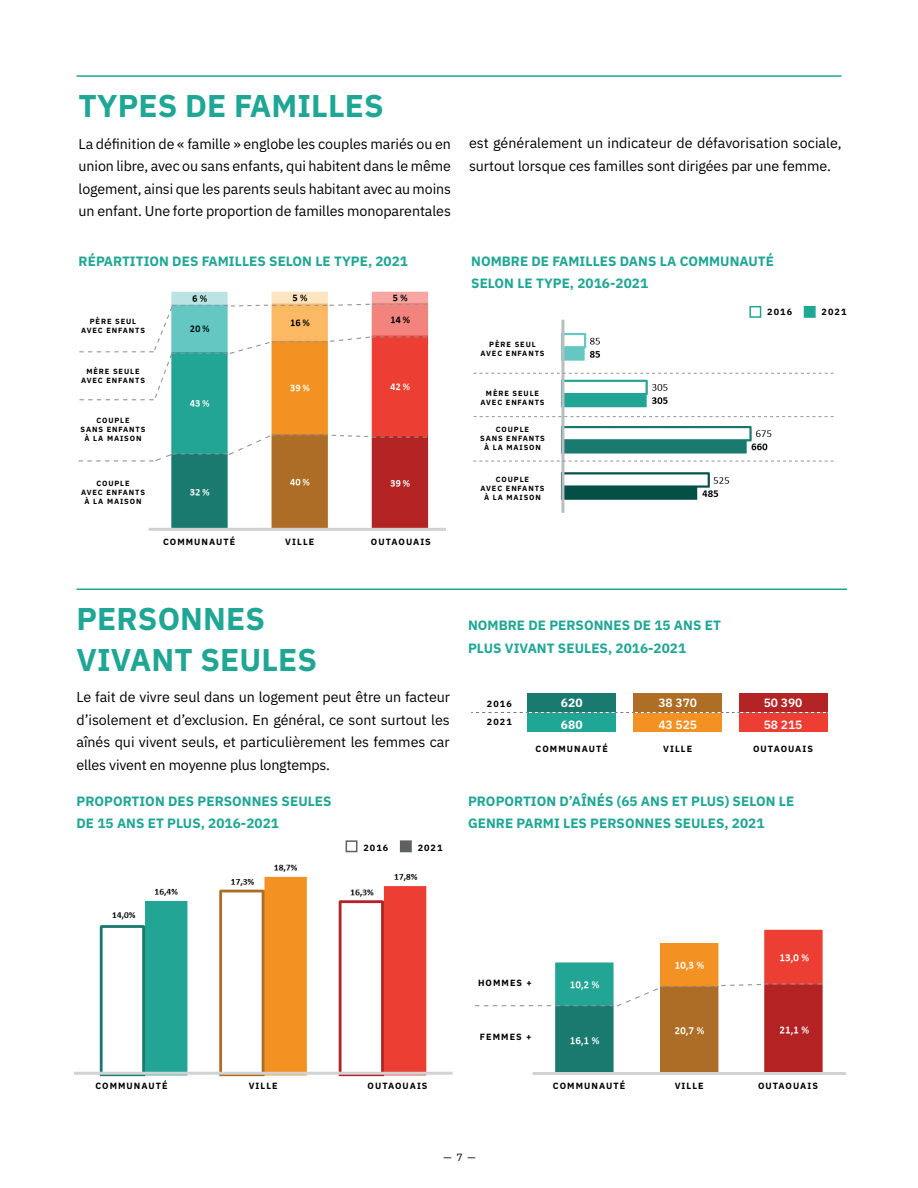
<style>
.page{position:relative;width:918px;height:1188px;background:#fff}
.page>*{position:absolute;margin:0;border:0;box-sizing:border-box;transform-origin:0 0}
.t1{font:700 31.5px/40.5px "IBM Plex Sans";letter-spacing:.005em;color:#20a695}
.t2{font:14.25px/22.5px "IBM Plex Sans";letter-spacing:-.005em;color:#000001;text-align:justify}
.t3{font:700 13.5px/22.5px "IBM Plex Sans";letter-spacing:.005em;color:#20a695}
.t4{font:600 12px "IBM Plex Sans";color:#fff}
.t5{font:700 12px "IBM Plex Sans";color:#fff}
.t6{font:10.5px "IBM Plex Sans";color:#000001}
.t7{font:700 9px "IBM Plex Sans";letter-spacing:.12em;color:#000001}
.t8{font:700 7.5px/9px "IBM Plex Sans";letter-spacing:.12em;color:#000001;text-align:center}
</style>
<div class="page">
<div style="left:804px;top:306px;width:12px;height:12px;background:#20a695;border:2px solid #20a695"></div>
<div style="left:749px;top:306px;width:12px;height:12px;border:2px solid #20a695"></div>
<hr style="left:76px;top:589px;width:771px;height:1px;background:#20a695">
<hr style="left:76px;top:75px;width:766px;height:2px;background:#20a695">
<div style="left:527px;top:693px;width:89px;height:19px;background:#1a7a6f"></div>
<div style="left:633px;top:693px;width:89px;height:19px;background:#ae6e26"></div>
<div style="left:739px;top:693px;width:88px;height:19px;background:#b52425"></div>
<div style="left:527px;top:712px;width:89px;height:20px;background:#20a695"></div>
<div style="left:633px;top:712px;width:89px;height:20px;background:#f39122"></div>
<div style="left:739px;top:712px;width:88px;height:20px;background:#ee3e33"></div>
<svg style="left:471px;top:712px;width:356px;height:1px"></svg>
<img style="left:557px;top:324px;width:232px;height:189px">
<hr style="left:561px;top:320px;width:3px;height:193px;background:#bcbdc0">
<svg style="left:474px;top:373px;width:360px;height:1px"></svg>
<svg style="left:474px;top:416px;width:360px;height:1px"></svg>
<svg style="left:473px;top:461px;width:361px;height:1px"></svg>
<img style="left:81px;top:864px;width:363px;height:212px">
<hr style="left:74px;top:1072px;width:379px;height:3px;background:#d1d2d4">
<div style="left:400px;top:840px;width:12px;height:12px;background:#5d6162;border:2px solid #5d6162"></div>
<div style="left:346px;top:840px;width:11px;height:12px;border:2px solid #5d6162"></div>
<img style="left:532px;top:929px;width:291px;height:146px">
<hr style="left:533px;top:1072px;width:313px;height:3px;background:#d1d2d4">
<img style="left:148px;top:291px;width:281px;height:240px">
<hr style="left:149px;top:528px;width:297px;height:3px;background:#d1d2d4">
<svg style="left:79px;top:303px;width:348px;height:97px"></svg>
<svg style="left:79px;top:434px;width:348px;height:28px"></svg>
<svg style="left:475px;top:983px;width:347px;height:25px"></svg>
<h1 class="t1" style="left:79px;top:83px;width:307px">TYPES DE FAMILLES</h1>
<p class="t2" style="left:79px;top:131px;width:374px">La définition de « famille » englobe les couples mariés ou en union libre, avec ou sans enfants, qui habitent dans le même logement, ainsi que les parents seuls habitant avec au moins un enfant. Une forte proportion de familles monoparentales</p>
<p class="t2" style="left:469px;top:131px;width:374px">est généralement un indicateur de défavorisation sociale, surtout lorsque ces familles sont dirigées par une femme.</p>
<p class="t3" style="left:79px;top:248px;width:331px">RÉPARTITION DES FAMILLES SELON LE TYPE, 2021</p>
<p class="t8" style="left:81px;top:316px;width:65px">PÈRE SEUL<br>AVEC ENFANTS</p>
<p class="t8" style="left:81px;top:366px;width:65px">MÈRE SEULE<br>AVEC ENFANTS</p>
<p class="t8" style="left:81px;top:415px;width:66px">COUPLE<br>SANS ENFANTS<br>À LA MAISON</p>
<p class="t8" style="left:81px;top:478px;width:65px">COUPLE<br>AVEC ENFANTS<br>À LA MAISON</p>
<p class="t7" style="left:163px;top:534px;width:74px">COMMUNAUTÉ</p>
<p class="t7" style="left:285px;top:534px;width:31px">VILLE</p>
<p class="t7" style="left:371px;top:534px;width:61px">OUTAOUAIS</p>
<p class="t3" style="left:471px;top:248px;width:304px">NOMBRE DE FAMILLES DANS LA COMMUNAUTÉ<br>SELON LE TYPE, 2016-2021</p>
<p class="t8" style="left:481px;top:339px;width:65px">PÈRE SEUL<br>AVEC ENFANTS</p>
<p class="t8" style="left:481px;top:388px;width:65px">MÈRE SEULE<br>AVEC ENFANTS</p>
<p class="t8" style="left:480px;top:424px;width:66px">COUPLE<br>SANS ENFANTS<br>À LA MAISON</p>
<p class="t8" style="left:481px;top:474px;width:65px">COUPLE<br>AVEC ENFANTS<br>À LA MAISON</p>
<p class="t7" style="left:767px;top:305px;width:26px">2016</p>
<p class="t7" style="left:822px;top:305px;width:26px">2021</p>
<h1 class="t1" style="left:76px;top:596px;width:242px">PERSONNES<br>VIVANT SEULES</h1>
<p class="t2" style="left:76px;top:685px;width:375px">Le fait de vivre seul dans un logement peut être un facteur d’isolement et d’exclusion. En général, ce sont surtout les aînés qui vivent seuls, et particulièrement les femmes car elles vivent en moyenne plus longtemps.</p>
<p class="t3" style="left:76px;top:788px;width:257px">PROPORTION DES PERSONNES SEULES<br>DE 15 ANS ET PLUS, 2016-2021</p>
<p class="t7" style="left:363px;top:840px;width:26px">2016</p>
<p class="t7" style="left:418px;top:840px;width:26px">2021</p>
<p class="t3" style="left:468px;top:613px;width:254px">NOMBRE DE PERSONNES DE 15 ANS ET<br>PLUS VIVANT SEULES, 2016-2021</p>
<p class="t7" style="left:487px;top:696px;width:26px">2016</p>
<p class="t5" style="left:561px;top:693px;width:23px">620</p>
<p class="t4" style="left:658px;top:693px;width:40px">38 370</p>
<p class="t4" style="left:764px;top:693px;width:40px">50 390</p>
<p class="t7" style="left:487px;top:714px;width:26px">2021</p>
<p class="t5" style="left:561px;top:715px;width:23px">680</p>
<p class="t4" style="left:658px;top:715px;width:40px">43 525</p>
<p class="t4" style="left:764px;top:715px;width:40px">58 215</p>
<p class="t7" style="left:536px;top:741px;width:74px">COMMUNAUTÉ</p>
<p class="t7" style="left:663px;top:741px;width:31px">VILLE</p>
<p class="t7" style="left:753px;top:741px;width:61px">OUTAOUAIS</p>
<p class="t3" style="left:468px;top:788px;width:328px">PROPORTION D’AÎNÉS (65 ANS ET PLUS) SELON LE<br>GENRE PARMI LES PERSONNES SEULES, 2021</p>
<p class="t7" style="left:478px;top:975px;width:55px">HOMMES +</p>
<p class="t7" style="left:480px;top:1029px;width:53px">FEMMES +</p>
<p class="t7" style="left:95px;top:1079px;width:74px">COMMUNAUTÉ</p>
<p class="t7" style="left:249px;top:1079px;width:31px">VILLE</p>
<p class="t7" style="left:368px;top:1079px;width:61px">OUTAOUAIS</p>
<p class="t7" style="left:553px;top:1079px;width:74px">COMMUNAUTÉ</p>
<p class="t7" style="left:675px;top:1079px;width:31px">VILLE</p>
<p class="t7" style="left:758px;top:1079px;width:61px">OUTAOUAIS</p>
<p class="t6" style="left:443px;top:1149px;width:34px">— 7 —</p>
</div>
